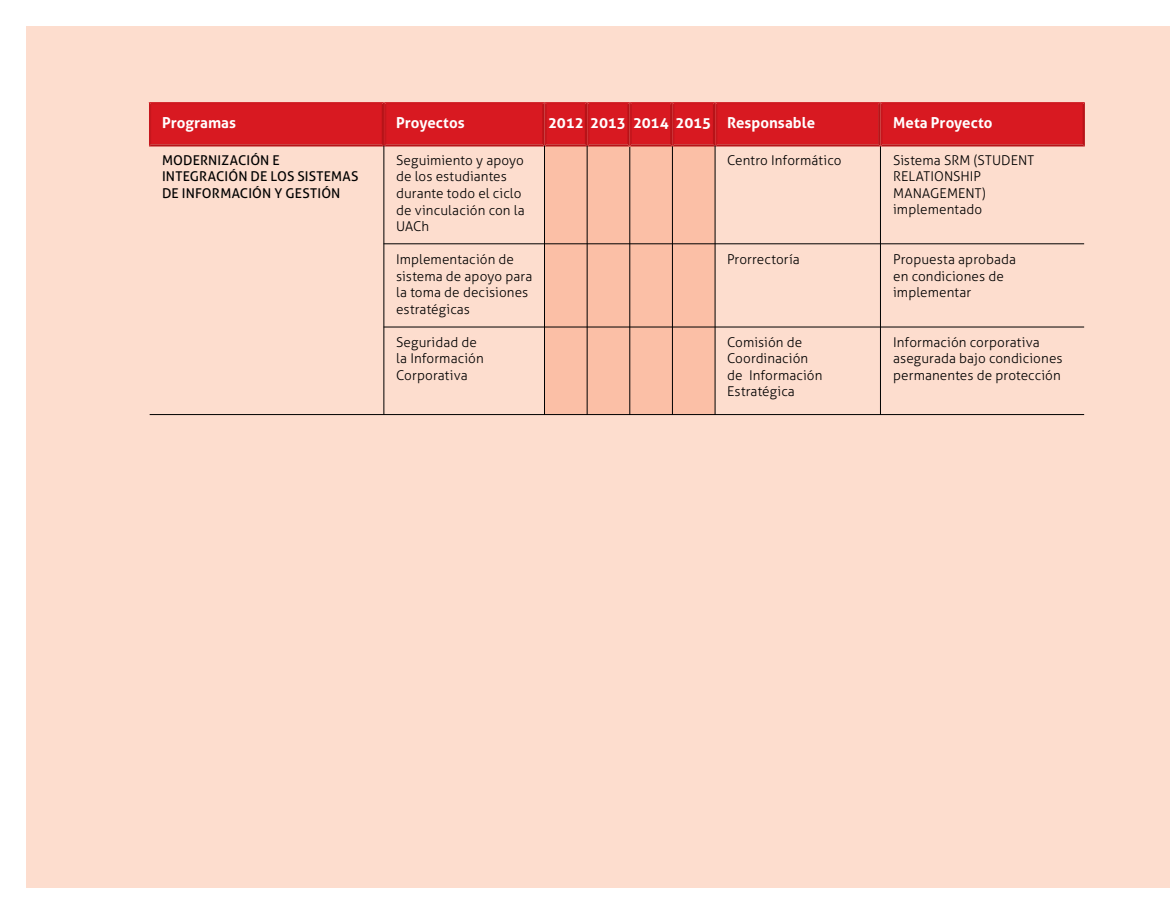
<style>
.page{position:relative;width:1170px;height:915px;background:#fff}
.page>*{position:absolute;margin:0;border:0;box-sizing:border-box;transform-origin:0 0}
.t1{font:700 15px "Aller";color:#fff}
.t2{font:300 13.5px/16.5px "Aller";letter-spacing:.005em;color:#000}
.t3{font:13.5px/16.5px "Aller";letter-spacing:.01em;color:#000}
</style>
<div class="page">
<div style="left:27px;top:27px;width:1142px;height:861px;background:#fdddce"></div>
<svg style="left:149px;top:102px;width:935px;height:44px"></svg>
<div style="left:544px;top:146px;width:171px;height:268px;background:#fbbfa6"></div>
<hr style="left:383px;top:243px;width:701px;height:1px;background:#000">
<hr style="left:383px;top:326px;width:701px;height:1px;background:#000">
<hr style="left:150px;top:414px;width:934px;height:1px;background:#000">
<hr style="left:383px;top:146px;width:1px;height:269px;background:#000">
<hr style="left:714px;top:146px;width:1px;height:269px;background:#000">
<hr style="left:880px;top:146px;width:1px;height:269px;background:#000">
<hr style="left:544px;top:146px;width:1px;height:269px;background:#000">
<hr style="left:629px;top:147px;width:1px;height:268px;background:#000">
<hr style="left:587px;top:146px;width:1px;height:269px;background:#000">
<hr style="left:672px;top:146px;width:1px;height:269px;background:#000">
<p class="t1" style="left:162px;top:114px;width:75px">Programas</p>
<p class="t1" style="left:396px;top:114px;width:70px">Proyectos</p>
<p class="t1" style="left:548px;top:114px;width:268px">2012 2013 2014 2015 Responsable</p>
<p class="t1" style="left:893px;top:114px;width:101px">Meta Proyecto</p>
<p class="t2" style="left:396px;top:152px;width:130px">Seguimiento y apoyo de los estudiantes durante todo el ciclo de vinculación con la<br>UACh</p>
<p class="t2" style="left:396px;top:251px;width:138px">Implementación de sistema de apoyo para la toma de decisiones estratégicas</p>
<p class="t2" style="left:396px;top:333px;width:89px">Seguridad de la Información<br>Corporativa</p>
<p class="t3" style="left:162px;top:152px;width:198px">MODERNIZACIÓN E<br>INTEGRACIÓN DE LOS SISTEMAS<br>DE INFORMACIÓN Y GESTIÓN</p>
<p class="t2" style="left:893px;top:152px;width:142px">Sistema SRM (STUDENT<br>RELATIONSHIP<br>MANAGEMENT) implementado</p>
<p class="t2" style="left:893px;top:251px;width:124px">Propuesta aprobada en condiciones de implementar</p>
<p class="t2" style="left:893px;top:333px;width:171px">Información corporativa asegurada bajo condiciones permanentes de protección</p>
<p class="t2" style="left:727px;top:152px;width:116px">Centro Informático</p>
<p class="t2" style="left:727px;top:251px;width:74px">Prorrectoría</p>
<p class="t2" style="left:727px;top:333px;width:97px">Comisión de<br>Coordinación de Información<br>Estratégica</p>
</div>
